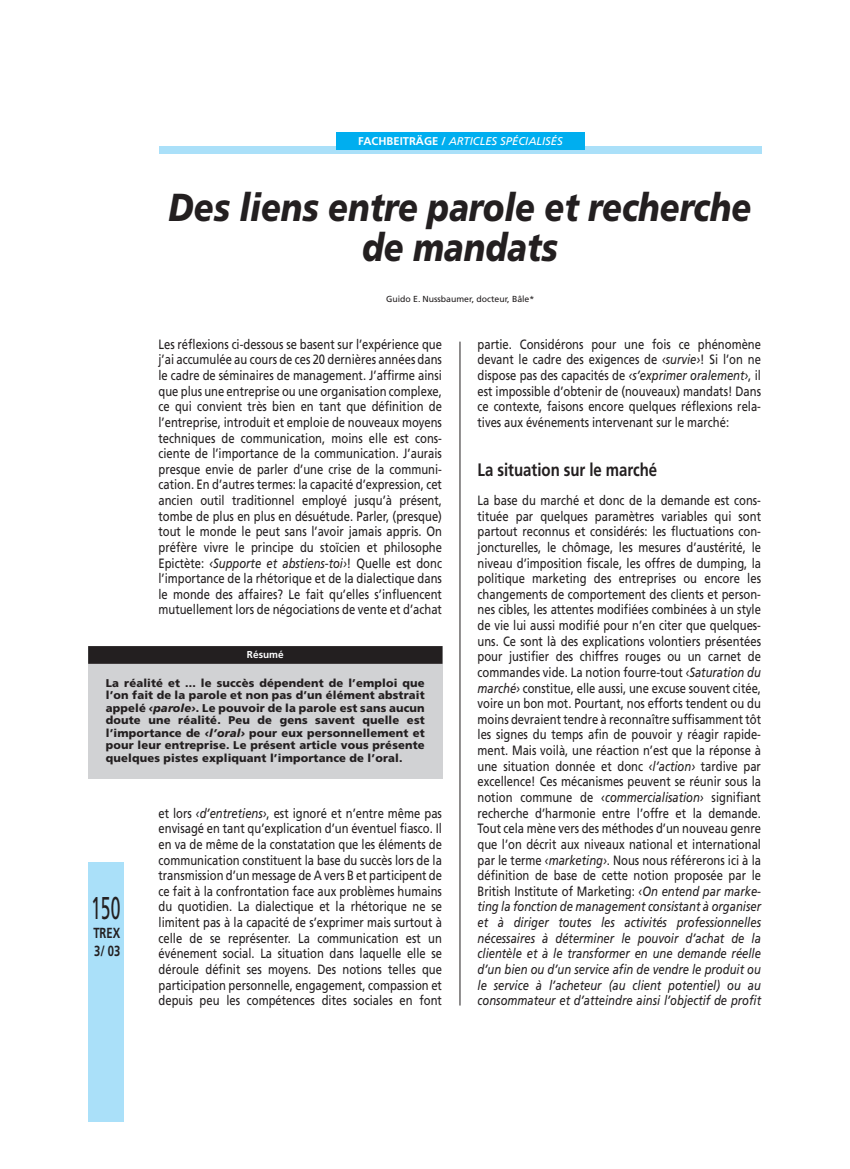
<style>
.page{position:relative;width:850px;height:1169px;background:#fff}
.page>*{position:absolute;margin:0;border:0;box-sizing:border-box;transform-origin:0 0}
.t1{font:italic 900 39px/39.2px "Frutiger";color:#231f20;text-align:center;scale:.83 1}
.t2{font:31.5px "Frutiger";color:#231f20;scale:.56 1}
.t3{font:700 18px "Frutiger";color:#231f20;scale:.83 1}
.t4{font:700 14.62px/17.4px "Frutiger";color:#231f20;scale:.77 1}
.t5{font:13.5px/15.6px "Frutiger";color:#231f20;text-align:justify;scale:.83 1}
.t6{font:900 11.25px/12.5px "Frutiger";letter-spacing:.01em;color:#231f20;text-align:justify}
.t7{font:italic 11.25px "Frutiger";color:#fff}
.t8{font:700 10px "Frutiger";color:#fff}
.t9{font:8.75px "Frutiger";color:#231f20}
.s1{font-weight:700;font-style:normal}
.s2{font-style:italic}
</style>
<div class="page">
<div style="left:88px;top:862px;width:36px;height:259px;background:#aae0f9"></div>
<hr style="left:460px;top:342px;width:1px;height:663px;background:#231f20">
<div style="left:159px;top:146px;width:603px;height:7px;background:#aae0f9"></div>
<div style="left:336px;top:132px;width:248px;height:18px;background:#00aeef"></div>
<div style="left:88px;top:646px;width:354px;height:132px;background:#d1d2d4"></div>
<div style="left:88px;top:646px;width:354px;height:18px;background:#231f20"></div>
<p class="t7" style="left:358px;top:137px;width:206px"><span class="s1">FACHBEITRÄGE /</span> ARTICLES SPÉCIALISÉS</p>
<h1 class="t1" style="left:169px;top:191px;width:704px">Des liens entre parole et recherche de mandats</h1>
<p class="t9" style="left:386px;top:295px;width:150px">Guido E. Nussbaumer, docteur, Bâle*</p>
<p class="t5" style="left:159px;top:337px;width:343px">Les réflexions ci-dessous se basent sur l’expérience que j’ai accumulée au cours de ces 20 dernières années dans le cadre de séminaires de management. J’affirme ainsi que plus une entreprise ou une organisation complexe, ce qui convient très bien en tant que définition de l’entreprise, introduit et emploie de nouveaux moyens techniques de communication, moins elle est cons&shy;ciente de l’importance de la communication. J’aurais presque envie de parler d’une crise de la communi&shy;cation. En d’autres termes: la capacité d’expression, cet ancien outil traditionnel employé jusqu’à présent, tombe de plus en plus en désuétude. Parler, (presque) tout le monde le peut sans l’avoir jamais appris. On préfère vivre le principe du stoïcien et philosophe Epictète: <span class="s2">‹Supporte et abstiens-toi›</span>! Quelle est donc l’importance de la rhétorique et de la dialectique dans le monde des affaires? Le fait qu’elles s’influencent mutuellement lors de négociations de vente et d’achat</p>
<p class="t8" style="left:247px;top:651px;width:38px">Résumé</p>
<p class="t6" style="left:106px;top:677px;width:320px">La réalité et ... le succès dépendent de l’emploi que l’on fait de la parole et non pas d’un élément abstrait appelé <span class="s2">‹parole›</span>. Le pouvoir de la parole est sans aucun doute une réalité. Peu de gens savent quelle est l’importance de <span class="s2">‹l’oral›</span> pour eux personnellement et pour leur entreprise. Le présent article vous présente quelques pistes expliquant l’importance de l’oral.</p>
<h2 class="t2" style="left:91px;top:895px;width:54px">150</h2>
<p class="t4" style="left:93px;top:925px;width:36px">TREX<br>3/ 03</p>
<p class="t5" style="left:159px;top:806px;width:343px">et lors <span class="s2">‹d’entretiens›</span>, est ignoré et n’entre même pas envisagé en tant qu’explication d’un éventuel fiasco. Il en va de même de la constatation que les éléments de communication constituent la base du succès lors de la transmission d’un message de A vers B et participent de ce fait à la confrontation face aux problèmes humains du quotidien. La dialectique et la rhétorique ne se limitent pas à la capacité de s’exprimer mais surtout à celle de se représenter. La communication est un événement social. La situation dans laquelle elle se déroule définit ses moyens. Des notions telles que participation personnelle, engagement, compassion et depuis peu les compétences dites sociales en font</p>
<p class="t5" style="left:478px;top:337px;width:343px">partie. Considérons pour une fois ce phénomène devant le cadre des exigences de <span class="s2">‹survie›</span>! Si l’on ne dispose pas des capacités de <span class="s2">‹s’exprimer oralement›</span>, il est impossible d’obtenir de (nouveaux) mandats! Dans ce contexte, faisons encore quelques réflexions rela&shy;tives aux événements intervenant sur le marché:</p>
<h3 class="t3" style="left:478px;top:462px;width:218px">La situation sur le marché</h3>
<p class="t5" style="left:478px;top:494px;width:343px">La base du marché et donc de la demande est cons&shy;tituée par quelques paramètres variables qui sont partout reconnus et considérés: les fluctuations con&shy;joncturelles, le chômage, les mesures d’austérité, le niveau d’imposition fiscale, les offres de dumping, la politique marketing des entreprises ou encore les changements de comportement des clients et person&shy;nes cibles, les attentes modifiées combinées à un style de vie lui aussi modifié pour n’en citer que quelques&shy;uns. Ce sont là des explications volontiers présentées pour justifier des chiffres rouges ou un carnet de commandes vide. La notion fourre-tout <span class="s2">‹Saturation du marché›</span> constitue, elle aussi, une excuse souvent citée, voire un bon mot. Pourtant, nos efforts tendent ou du moins devraient tendre à reconnaître suffisamment tôt les signes du temps afin de pouvoir y réagir rapide&shy;ment. Mais voilà, une réaction n’est que la réponse à une situation donnée et donc <span class="s2">‹l’action›</span> tardive par excellence! Ces mécanismes peuvent se réunir sous la notion commune de <span class="s2">‹commercialisation›</span> signifiant recherche d’harmonie entre l’offre et la demande.<br>Tout cela mène vers des méthodes d’un nouveau genre que l’on décrit aux niveaux national et international par le terme <span class="s2">‹marketing›</span>. Nous nous référerons ici à la définition de base de cette notion proposée par le British Institute of Marketing: <span class="s2">‹On entend par marke&shy;ting la fonction de management consistant à organiser et à diriger toutes les activités professionnelles nécessaires à déterminer le pouvoir d’achat de la clientèle et à le transformer en une demande réelle d’un bien ou d’un service afin de vendre le produit ou le service à l’acheteur (au client potentiel) ou au consommateur et d’atteindre ainsi l’objectif de profit</span></p>
</div>
